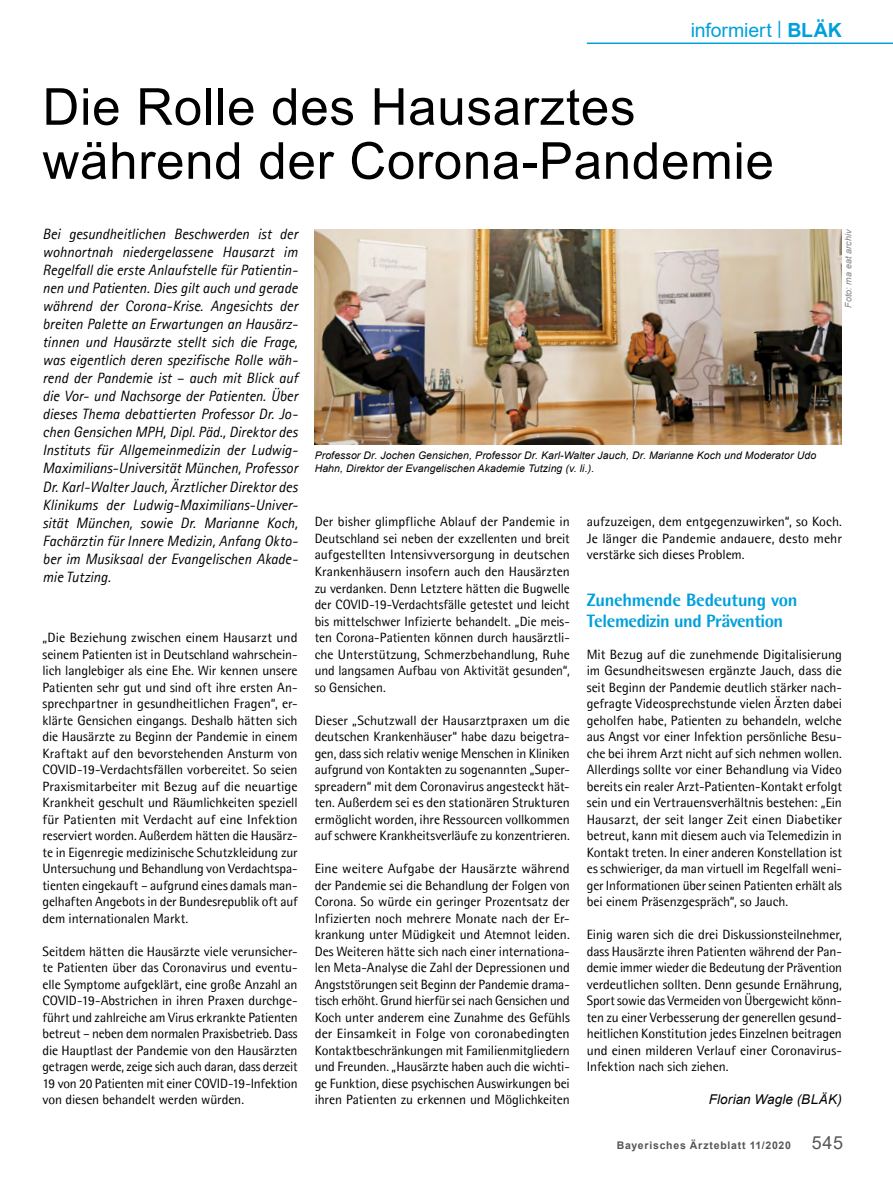
<style>
.page{position:relative;width:893px;height:1191px;background:#fff}
.page>*{position:absolute;margin:0;border:0;box-sizing:border-box;transform-origin:0 0}
.t1{font:51px/54px "Arial";letter-spacing:.015em;color:#000}
.t2{font:19.5px "Arial";letter-spacing:-.005em;color:#00a0dc}
.t3{font:800 18px/21px "Agfa Rotis Semisans";letter-spacing:-.02em;color:#00a0dc}
.t4{font:italic 15px/18px "Agfa Rotis Sans Serif";color:#000;text-align:justify}
.t5{font:13.5px/16.5px "Agfa Rotis Semisans";letter-spacing:-.005em;color:#000;text-align:justify}
.t6{font:italic 13.5px "Arial";letter-spacing:.01em;color:#000}
.t7{font:italic 10.5px/13.5px "Arial";letter-spacing:.01em;color:#000}
.t8{font:700 10.5px "Arial";letter-spacing:.075em;color:#565655}
.t9{font:italic 9px "Arial";letter-spacing:.02em;color:#868585}
.s1{font-weight:700}
.s2{font-weight:400;font-size:18px}
</style>
<div class="page">
<hr style="left:587px;top:43px;width:306px;height:1px;background:#00a0dc">
<img style="left:315px;top:229px;width:527px;height:215px">
<h2 class="t2" style="left:691px;top:16px;width:153px">informiert <sup>|</sup> <span class="s1">BLÄK</span></h2>
<h1 class="t1" style="left:43px;top:79px;width:733px">Die Rolle des Hausarztes während der Corona-Pandemie</h1>
<p class="t4" style="left:43px;top:225px;width:257px">Bei gesundheitlichen Beschwerden ist der wohnortnah niedergelassene Hausarzt im Regelfall die erste Anlaufstelle für Patientin&shy;nen und Patienten. Dies gilt auch und gerade während der Corona-Krise. Angesichts der breiten Palette an Erwartungen an Hausärz&shy;tinnen und Hausärzte stellt sich die Frage, was eigentlich deren spezifische Rolle wäh&shy;rend der Pandemie ist – auch mit Blick auf die Vor- und Nachsorge der Patienten. Über dieses Thema debattierten Professor Dr. Jo&shy;chen Gensichen MPH, Dipl. Päd., Direktor des Instituts für Allgemeinmedizin der Ludwig-Maximilians-Universität München, Professor Dr. Karl-Walter Jauch, Ärztlicher Direktor des Klinikums der Ludwig-Maximilians-Univer&shy;sität München, sowie Dr. Marianne Koch, Fachärztin für Innere Medizin, Anfang Okto&shy;ber im Musiksaal der Evangelischen Akade&shy;mie Tutzing.</p>
<p class="t5" style="left:43px;top:629px;width:257px">„Die Beziehung zwischen einem Hausarzt und seinem Patienten ist in Deutschland wahrschein&shy;lich langlebiger als eine Ehe. Wir kennen unsere Patienten sehr gut und sind oft ihre ersten An&shy;sprechpartner in gesundheitlichen Fragen“, er&shy;klärte Gensichen eingangs. Deshalb hätten sich die Hausärzte zu Beginn der Pandemie in einem Kraftakt auf den bevorstehenden Ansturm von COVID-19-Verdachtsfällen vorbereitet. So seien Praxismitarbeiter mit Bezug auf die neuartige Krankheit geschult und Räumlichkeiten speziell für Patienten mit Verdacht auf eine Infektion reserviert worden. Außerdem hätten die Hausärz&shy;te in Eigenregie medizinische Schutzkleidung zur Untersuchung und Behandlung von Verdachtspa&shy;tienten eingekauft – aufgrund eines damals man&shy;gelhaften Angebots in der Bundesrepublik oft auf dem internationalen Markt.</p>
<p class="t5" style="left:43px;top:942px;width:257px">Seitdem hätten die Hausärzte viele verunsicher&shy;te Patienten über das Coronavirus und eventu&shy;elle Symptome aufgeklärt, eine große Anzahl an COVID-19-Abstrichen in ihren Praxen durchge&shy;führt und zahlreiche am Virus erkrankte Patienten betreut – neben dem normalen Praxisbetrieb. Dass die Hauptlast der Pandemie von den Hausärzten getragen werde, zeige sich auch daran, dass derzeit 19 von 20 Patienten mit einer COVID-19-Infektion von diesen behandelt werden würden.</p>
<p class="t9" style="left:843px;top:308px;width:81px;rotate:-90deg">Foto: ma eat archiv</p>
<p class="t7" style="left:315px;top:448px;width:503px">Professor Dr. Jochen Gensichen, Professor Dr. Karl-Walter Jauch, Dr. Marianne Koch und Moderator Udo<br>Hahn, Direktor der Evangelischen Akademie Tutzing (v. li.).</p>
<p class="t5" style="left:315px;top:513px;width:257px">Der bisher glimpfliche Ablauf der Pandemie in Deutschland sei neben der exzellenten und breit aufgestellten Intensivversorgung in deutschen Krankenhäusern insofern auch den Hausärzten zu verdanken. Denn Letztere hätten die Bugwelle der COVID-19-Verdachtsfälle getestet und leicht bis mittelschwer Infizierte behandelt. „Die meis&shy;ten Corona-Patienten können durch hausärztli&shy;che Unterstützung, Schmerzbehandlung, Ruhe und langsamen Aufbau von Aktivität gesunden“, so Gensichen.</p>
<p class="t5" style="left:315px;top:711px;width:257px">Dieser „Schutzwall der Hausarztpraxen um die deutschen Krankenhäuser“ habe dazu beigetra&shy;gen, dass sich relativ wenige Menschen in Kliniken aufgrund von Kontakten zu sogenannten „Super&shy;spreadern“ mit dem Coronavirus angesteckt hät&shy;ten. Außerdem sei es den stationären Strukturen ermöglicht worden, ihre Ressourcen vollkommen auf schwere Krankheitsverläufe zu konzentrieren.</p>
<p class="t5" style="left:315px;top:860px;width:257px">Eine weitere Aufgabe der Hausärzte während der Pandemie sei die Behandlung der Folgen von Corona. So würde ein geringer Prozentsatz der Infizierten noch mehrere Monate nach der Er&shy;krankung unter Müdigkeit und Atemnot leiden.<br>Des Weiteren hätte sich nach einer internationa&shy;len Meta-Analyse die Zahl der Depressionen und Angststörungen seit Beginn der Pandemie drama&shy;tisch erhöht. Grund hierfür sei nach Gensichen und Koch unter anderem eine Zunahme des Gefühls der Einsamkeit in Folge von coronabedingten Kontaktbeschränkungen mit Familienmitgliedern und Freunden. „Hausärzte haben auch die wichti&shy;ge Funktion, diese psychischen Auswirkungen bei ihren Patienten zu erkennen und Möglichkeiten</p>
<p class="t5" style="left:587px;top:513px;width:257px">aufzuzeigen, dem entgegenzuwirken“, so Koch.<br>Je länger die Pandemie andauere, desto mehr verstärke sich dieses Problem.</p>
<h3 class="t3" style="left:587px;top:589px;width:212px">Zunehmende Bedeutung von<br>Telemedizin und Prävention</h3>
<p class="t5" style="left:587px;top:645px;width:257px">Mit Bezug auf die zunehmende Digitalisierung im Gesundheitswesen ergänzte Jauch, dass die seit Beginn der Pandemie deutlich stärker nach&shy;gefragte Videosprechstunde vielen Ärzten dabei geholfen habe, Patienten zu behandeln, welche aus Angst vor einer Infektion persönliche Besu&shy;che bei ihrem Arzt nicht auf sich nehmen wollen.<br>Allerdings sollte vor einer Behandlung via Video bereits ein realer Arzt-Patienten-Kontakt erfolgt sein und ein Vertrauensverhältnis bestehen: „Ein Hausarzt, der seit langer Zeit einen Diabetiker betreut, kann mit diesem auch via Telemedizin in Kontakt treten. In einer anderen Konstellation ist es schwieriger, da man virtuell im Regelfall weni&shy;ger Informationen über seinen Patienten erhält als bei einem Präsenzgespräch“, so Jauch.</p>
<p class="t5" style="left:587px;top:926px;width:257px">Einig waren sich die drei Diskussionsteilnehmer, dass Hausärzte ihren Patienten während der Pan&shy;demie immer wieder die Bedeutung der Prävention verdeutlichen sollten. Denn gesunde Ernährung, Sport sowie das Vermeiden von Übergewicht könn&shy;ten zu einer Verbesserung der generellen gesund&shy;heitlichen Konstitution jedes Einzelnen beitragen und einen milderen Verlauf einer Coronavirus-Infektion nach sich ziehen.</p>
<p class="t6" style="left:709px;top:1090px;width:135px">Florian Wagle (BLÄK)</p>
<p class="t8" style="left:617px;top:1137px;width:228px">Bayerisches Ärzteblatt 11/2020 <span class="s2">545</span></p>
</div>
